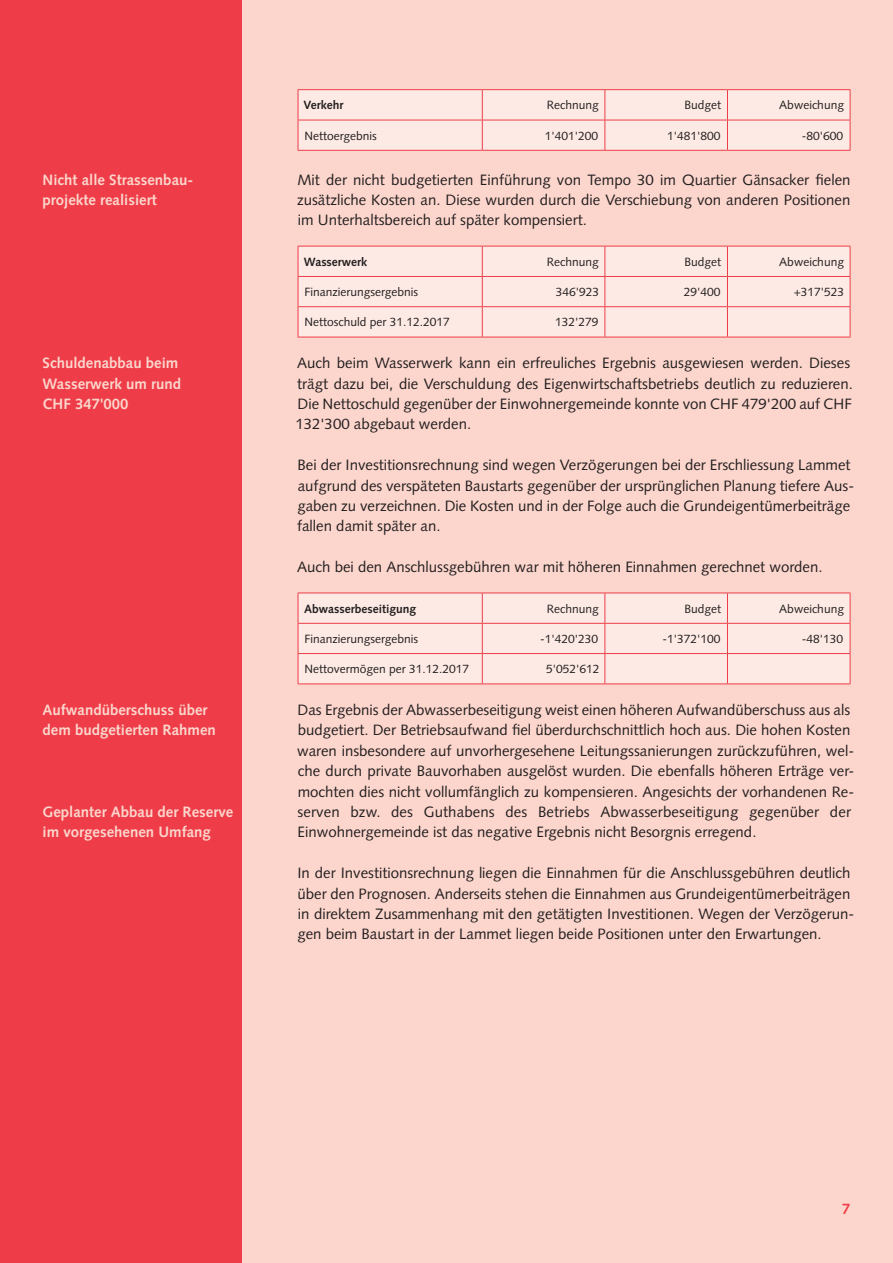
<style>
.page{position:relative;width:893px;height:1263px;background:#fff}
.page>*{position:absolute;margin:0;border:0;box-sizing:border-box;transform-origin:0 0}
._03_GT_Einwohner{font:15px/20.4px "Syntax";color:#231f20}
.Linke_Spalte_rot{font:700 15px/20.4px "Syntax";color:#fcd6cc}
.t1{font:700 15px "Syntax";color:#ee3d49}
.Tabelle_8_Pt{font:12px "Syntax";color:#231f20}
.Tabelle_8_Pt-2{font:700 12px "Syntax";color:#231f20}
</style>
<div class="page">
<div style="left:0;top:0;width:242px;height:1263px;background:#ee3d49"></div>
<hr style="left:0;top:0;width:1px;height:1263px;background:#fcd6cc">
<div style="left:242px;top:0;width:651px;height:1263px;background:#fcd6cc"></div>
<div style="left:299px;top:247px;width:551px;height:90px;background:#fdeae4"></div>
<hr style="left:298px;top:246px;width:184px;height:1px;background:#ee3d49">
<hr style="left:482px;top:246px;width:123px;height:1px;background:#ee3d49">
<hr style="left:605px;top:246px;width:122px;height:1px;background:#ee3d49">
<hr style="left:727px;top:246px;width:123px;height:1px;background:#ee3d49">
<hr style="left:298px;top:276px;width:184px;height:1px;background:#ee3d49">
<hr style="left:482px;top:276px;width:123px;height:1px;background:#ee3d49">
<hr style="left:605px;top:276px;width:122px;height:1px;background:#ee3d49">
<hr style="left:727px;top:276px;width:123px;height:1px;background:#ee3d49">
<hr style="left:298px;top:306px;width:184px;height:1px;background:#ee3d49">
<hr style="left:482px;top:306px;width:123px;height:1px;background:#ee3d49">
<hr style="left:605px;top:306px;width:122px;height:1px;background:#ee3d49">
<hr style="left:727px;top:306px;width:123px;height:1px;background:#ee3d49">
<hr style="left:298px;top:337px;width:184px;height:1px;background:#ee3d49">
<hr style="left:482px;top:337px;width:123px;height:1px;background:#ee3d49">
<hr style="left:605px;top:337px;width:122px;height:1px;background:#ee3d49">
<hr style="left:727px;top:337px;width:123px;height:1px;background:#ee3d49">
<svg style="left:604px;top:277px;width:1px;height:29px"></svg>
<hr style="left:604px;top:307px;width:1px;height:30px;background:#ee3d49">
<hr style="left:604px;top:246px;width:1px;height:30px;background:#ee3d49">
<hr style="left:482px;top:246px;width:1px;height:30px;background:#ee3d49">
<svg style="left:482px;top:277px;width:1px;height:29px"></svg>
<hr style="left:482px;top:307px;width:1px;height:30px;background:#ee3d49">
<hr style="left:727px;top:246px;width:1px;height:30px;background:#ee3d49">
<hr style="left:850px;top:246px;width:1px;height:30px;background:#ee3d49">
<svg style="left:727px;top:277px;width:1px;height:29px"></svg>
<svg style="left:850px;top:277px;width:1px;height:29px"></svg>
<hr style="left:727px;top:307px;width:1px;height:30px;background:#ee3d49">
<hr style="left:850px;top:307px;width:1px;height:30px;background:#ee3d49">
<hr style="left:298px;top:246px;width:1px;height:30px;background:#ee3d49">
<svg style="left:298px;top:277px;width:1px;height:29px"></svg>
<hr style="left:298px;top:307px;width:1px;height:30px;background:#ee3d49">
<div style="left:299px;top:594px;width:551px;height:89px;background:#fdeae4"></div>
<hr style="left:298px;top:593px;width:184px;height:1px;background:#ee3d49">
<hr style="left:482px;top:593px;width:123px;height:1px;background:#ee3d49">
<hr style="left:605px;top:593px;width:122px;height:1px;background:#ee3d49">
<hr style="left:727px;top:593px;width:123px;height:1px;background:#ee3d49">
<hr style="left:298px;top:623px;width:184px;height:1px;background:#ee3d49">
<hr style="left:482px;top:623px;width:123px;height:1px;background:#ee3d49">
<hr style="left:605px;top:623px;width:122px;height:1px;background:#ee3d49">
<hr style="left:727px;top:623px;width:123px;height:1px;background:#ee3d49">
<hr style="left:298px;top:653px;width:184px;height:1px;background:#ee3d49">
<hr style="left:482px;top:653px;width:123px;height:1px;background:#ee3d49">
<hr style="left:605px;top:653px;width:122px;height:1px;background:#ee3d49">
<hr style="left:727px;top:653px;width:123px;height:1px;background:#ee3d49">
<hr style="left:298px;top:683px;width:184px;height:1px;background:#ee3d49">
<hr style="left:482px;top:683px;width:123px;height:1px;background:#ee3d49">
<hr style="left:605px;top:683px;width:122px;height:1px;background:#ee3d49">
<hr style="left:727px;top:683px;width:123px;height:1px;background:#ee3d49">
<svg style="left:604px;top:624px;width:1px;height:59px"></svg>
<hr style="left:604px;top:593px;width:1px;height:30px;background:#ee3d49">
<hr style="left:482px;top:593px;width:1px;height:30px;background:#ee3d49">
<svg style="left:482px;top:624px;width:1px;height:59px"></svg>
<hr style="left:727px;top:593px;width:1px;height:30px;background:#ee3d49">
<hr style="left:850px;top:593px;width:1px;height:30px;background:#ee3d49">
<svg style="left:727px;top:624px;width:1px;height:59px"></svg>
<svg style="left:850px;top:624px;width:1px;height:59px"></svg>
<hr style="left:298px;top:593px;width:1px;height:30px;background:#ee3d49">
<svg style="left:298px;top:624px;width:1px;height:59px"></svg>
<div style="left:299px;top:90px;width:551px;height:60px;background:#fdeae4"></div>
<hr style="left:298px;top:89px;width:184px;height:1px;background:#ee3d49">
<hr style="left:482px;top:89px;width:123px;height:1px;background:#ee3d49">
<hr style="left:605px;top:89px;width:122px;height:1px;background:#ee3d49">
<hr style="left:727px;top:89px;width:123px;height:1px;background:#ee3d49">
<hr style="left:298px;top:120px;width:184px;height:1px;background:#ee3d49">
<hr style="left:482px;top:120px;width:123px;height:1px;background:#ee3d49">
<hr style="left:605px;top:120px;width:122px;height:1px;background:#ee3d49">
<hr style="left:727px;top:120px;width:123px;height:1px;background:#ee3d49">
<hr style="left:298px;top:150px;width:184px;height:1px;background:#ee3d49">
<hr style="left:482px;top:150px;width:123px;height:1px;background:#ee3d49">
<hr style="left:605px;top:150px;width:122px;height:1px;background:#ee3d49">
<hr style="left:727px;top:150px;width:123px;height:1px;background:#ee3d49">
<hr style="left:604px;top:120px;width:1px;height:30px;background:#ee3d49">
<hr style="left:604px;top:90px;width:1px;height:30px;background:#ee3d49">
<hr style="left:482px;top:90px;width:1px;height:30px;background:#ee3d49">
<hr style="left:482px;top:120px;width:1px;height:30px;background:#ee3d49">
<hr style="left:727px;top:90px;width:1px;height:30px;background:#ee3d49">
<hr style="left:850px;top:90px;width:1px;height:30px;background:#ee3d49">
<hr style="left:727px;top:120px;width:1px;height:30px;background:#ee3d49">
<hr style="left:850px;top:120px;width:1px;height:30px;background:#ee3d49">
<hr style="left:298px;top:90px;width:1px;height:30px;background:#ee3d49">
<hr style="left:298px;top:120px;width:1px;height:30px;background:#ee3d49">
<p class="Tabelle_8_Pt-2" style="left:303px;top:98px;width:42px">Verkehr</p>
<p class="Tabelle_8_Pt" style="left:547px;top:98px;width:54px">Rechnung</p>
<p class="Tabelle_8_Pt" style="left:684px;top:98px;width:38px">Budget</p>
<p class="Tabelle_8_Pt" style="left:779px;top:98px;width:66px">Abweichung</p>
<p class="Tabelle_8_Pt" style="left:304px;top:128px;width:74px">Nettoergebnis</p>
<p class="Tabelle_8_Pt" style="left:545px;top:128px;width:55px">1'401'200</p>
<p class="Tabelle_8_Pt" style="left:667px;top:128px;width:55px">1'481'800</p>
<p class="Tabelle_8_Pt" style="left:802px;top:128px;width:43px">-80'600</p>
<p class="Linke_Spalte_rot" style="left:43px;top:169px;width:152px">Nicht alle Strassenbau-</p>
<p class="Linke_Spalte_rot" style="left:43px;top:190px;width:116px">projekte realisiert</p>
<p class="_03_GT_Einwohner" style="left:297px;top:169px;width:555px;text-align:justify">Mit der nicht budgetierten Einführung von Tempo 30 im Quartier Gänsacker fielen zusätzliche Kosten an. Diese wurden durch die Verschiebung von anderen Positionen im Unterhaltsbereich auf später kompensiert.</p>
<p class="Tabelle_8_Pt-2" style="left:304px;top:255px;width:65px">Wasserwerk</p>
<p class="Tabelle_8_Pt" style="left:547px;top:254px;width:54px">Rechnung</p>
<p class="Tabelle_8_Pt" style="left:684px;top:254px;width:38px">Budget</p>
<p class="Tabelle_8_Pt" style="left:779px;top:254px;width:66px">Abweichung</p>
<p class="Tabelle_8_Pt" style="left:304px;top:285px;width:115px">Finanzierungsergebnis</p>
<p class="Tabelle_8_Pt" style="left:556px;top:285px;width:45px">346'923</p>
<p class="Tabelle_8_Pt" style="left:684px;top:285px;width:38px">29'400</p>
<p class="Tabelle_8_Pt" style="left:794px;top:285px;width:52px">+317'523</p>
<p class="Tabelle_8_Pt" style="left:304px;top:315px;width:147px">Nettoschuld per 31.12.2017</p>
<p class="Tabelle_8_Pt" style="left:555px;top:315px;width:45px">132'279</p>
<p class="Linke_Spalte_rot" style="left:43px;top:353px;width:140px">Schuldenabbau beim<br>Wasserwerk um rund<br>CHF 347'000</p>
<p class="_03_GT_Einwohner" style="left:295px;top:353px;width:559px">Auch beim Wasserwerk kann ein erfreuliches Ergebnis ausgewiesen werden. Dieses trägt dazu bei, die Verschuldung des Eigenwirtschaftsbetriebs deutlich zu reduzieren.<br>Die Nettoschuld gegenüber der Einwohnergemeinde konnte von CHF 479'200 auf CHF 132'300 abgebaut werden.</p>
<p class="_03_GT_Einwohner" style="left:297px;top:455px;width:559px">Bei der Investitionsrechnung sind wegen Verzögerungen bei der Erschliessung Lammet aufgrund des verspäteten Baustarts gegenüber der ursprünglichen Planung tiefere Aus&shy;gaben zu verzeichnen. Die Kosten und in der Folge auch die Grundeigentümerbeiträge fallen damit später an.</p>
<p class="_03_GT_Einwohner" style="left:297px;top:557px;width:527px">Auch bei den Anschlussgebühren war mit höheren Einnahmen gerechnet worden.</p>
<p class="Tabelle_8_Pt-2" style="left:304px;top:602px;width:113px">Abwasserbeseitigung</p>
<p class="Tabelle_8_Pt" style="left:547px;top:601px;width:54px">Rechnung</p>
<p class="Tabelle_8_Pt" style="left:684px;top:601px;width:38px">Budget</p>
<p class="Tabelle_8_Pt" style="left:779px;top:601px;width:66px">Abweichung</p>
<p class="Tabelle_8_Pt" style="left:304px;top:632px;width:115px">Finanzierungsergebnis</p>
<p class="Tabelle_8_Pt" style="left:540px;top:632px;width:60px">-1'420'230</p>
<p class="Tabelle_8_Pt" style="left:663px;top:632px;width:60px">-1'372'100</p>
<p class="Tabelle_8_Pt" style="left:802px;top:632px;width:43px">-48'130</p>
<p class="Tabelle_8_Pt" style="left:304px;top:662px;width:166px">Nettovermögen per 31.12.2017</p>
<p class="Tabelle_8_Pt" style="left:546px;top:662px;width:55px">5'052'612</p>
<p class="Linke_Spalte_rot" style="left:43px;top:700px;width:175px">Aufwandüberschuss über dem budgetierten Rahmen</p>
<p class="Linke_Spalte_rot" style="left:43px;top:802px;width:192px">Geplanter Abbau der Reserve im vorgesehenen Umfang</p>
<p class="_03_GT_Einwohner" style="left:297px;top:700px;width:559px">Das Ergebnis der Abwasserbeseitigung weist einen höheren Aufwandüberschuss aus als budgetiert. Der Betriebsaufwand fiel überdurchschnittlich hoch aus. Die hohen Kosten waren insbesondere auf unvorhergesehene Leitungssanierungen zurückzuführen, wel&shy;che durch private Bauvorhaben ausgelöst wurden. Die ebenfalls höheren Erträge ver&shy;mochten dies nicht vollumfänglich zu kompensieren. Angesichts der vorhandenen Re&shy;serven bzw. des Guthabens des Betriebs Abwasserbeseitigung gegenüber der Einwohnergemeinde ist das negative Ergebnis nicht Besorgnis erregend.</p>
<p class="_03_GT_Einwohner" style="left:297px;top:863px;width:558px">In der Investitionsrechnung liegen die Einnahmen für die Anschlussgebühren deutlich über den Prognosen. Anderseits stehen die Einnahmen aus Grundeigentümerbeiträgen in direktem Zusammenhang mit den getätigten Investitionen. Wegen der Verzögerun&shy;gen beim Baustart in der Lammet liegen beide Positionen unter den Erwartungen.</p>
<p class="t1" style="left:842px;top:1200px;width:10px">7</p>
</div>
